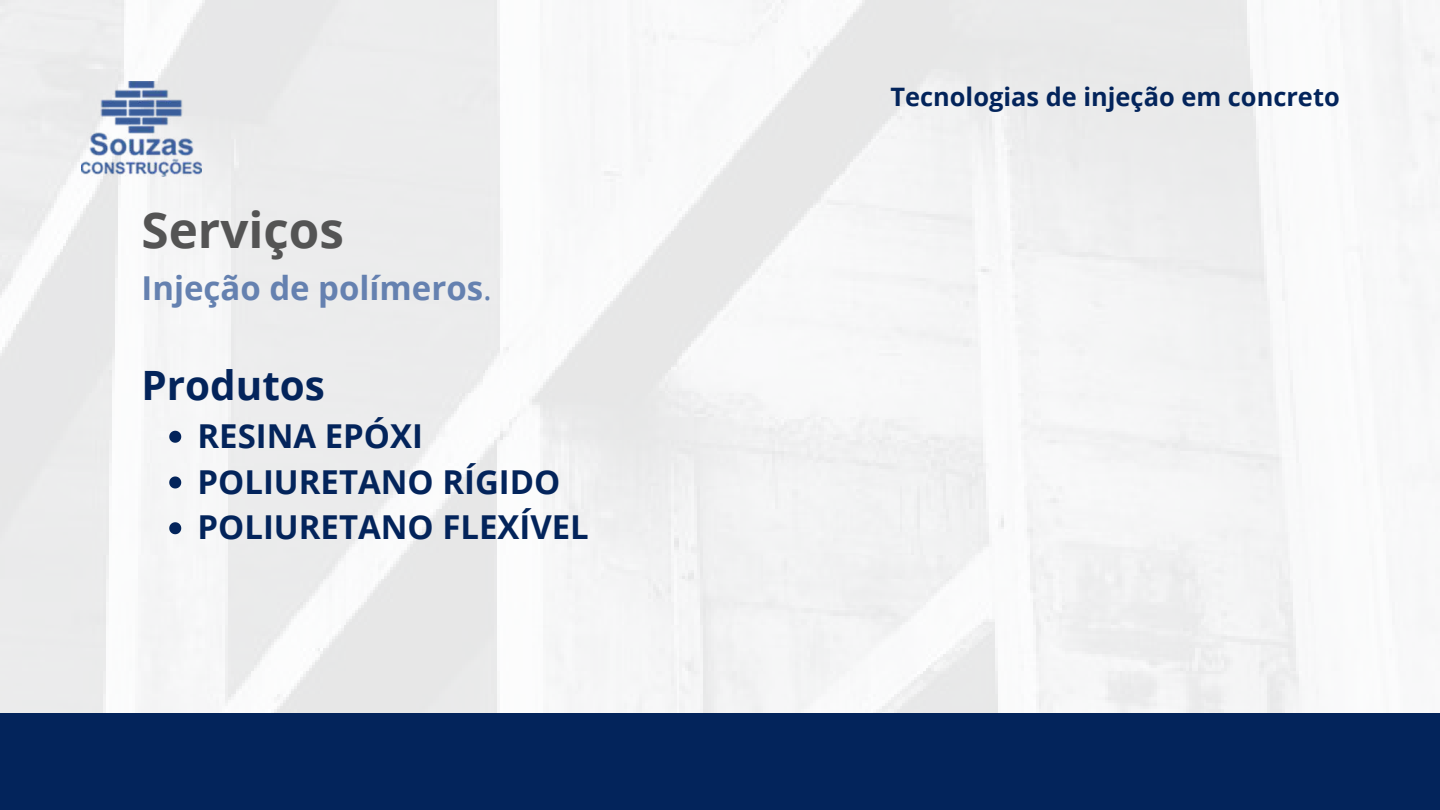
<style>
.page{position:relative;width:1440px;height:810px;background:#fff}
.page>*{position:absolute;margin:0;border:0;box-sizing:border-box;transform-origin:0 0}
.t1{font:700 49.4px "Open Sans";color:#545454}
.t2{font:700 40.4px "Open Sans";color:#03245b}
.t3{font:700 32.9px/45.8px "Open Sans";color:#03245b}
.t4{font:700 32.9px "Open Sans";color:#6581b0}
.t5{font:700 25.4px "Open Sans";color:#03245b}
.s1{font-weight:400}
</style>
<div class="page">
<img style="left:81px;top:81px;width:121px;height:96px">
<svg style="left:169px;top:431px;width:12px;height:12px"></svg>
<svg style="left:169px;top:476px;width:12px;height:12px"></svg>
<svg style="left:169px;top:522px;width:12px;height:12px"></svg>
<div style="left:0;top:713px;width:1440px;height:97px;background:#03245b"></div>
<h1 class="t1" style="left:142px;top:196px;width:204px">Serviços</h1>
<p class="t4" style="left:142px;top:265px;width:352px">Injeção de polímeros<span class="s1">.</span></p>
<p class="t2" style="left:142px;top:357px;width:185px">Produtos</p>
<p class="t3" style="left:198px;top:412px;width:393px">RESINA EPÓXI<br>POLIURETANO RÍGIDO<br>POLIURETANO FLEXÍVEL</p>
<p class="t5" style="left:890px;top:78px;width:451px">Tecnologias de injeção em concreto</p>
</div>
